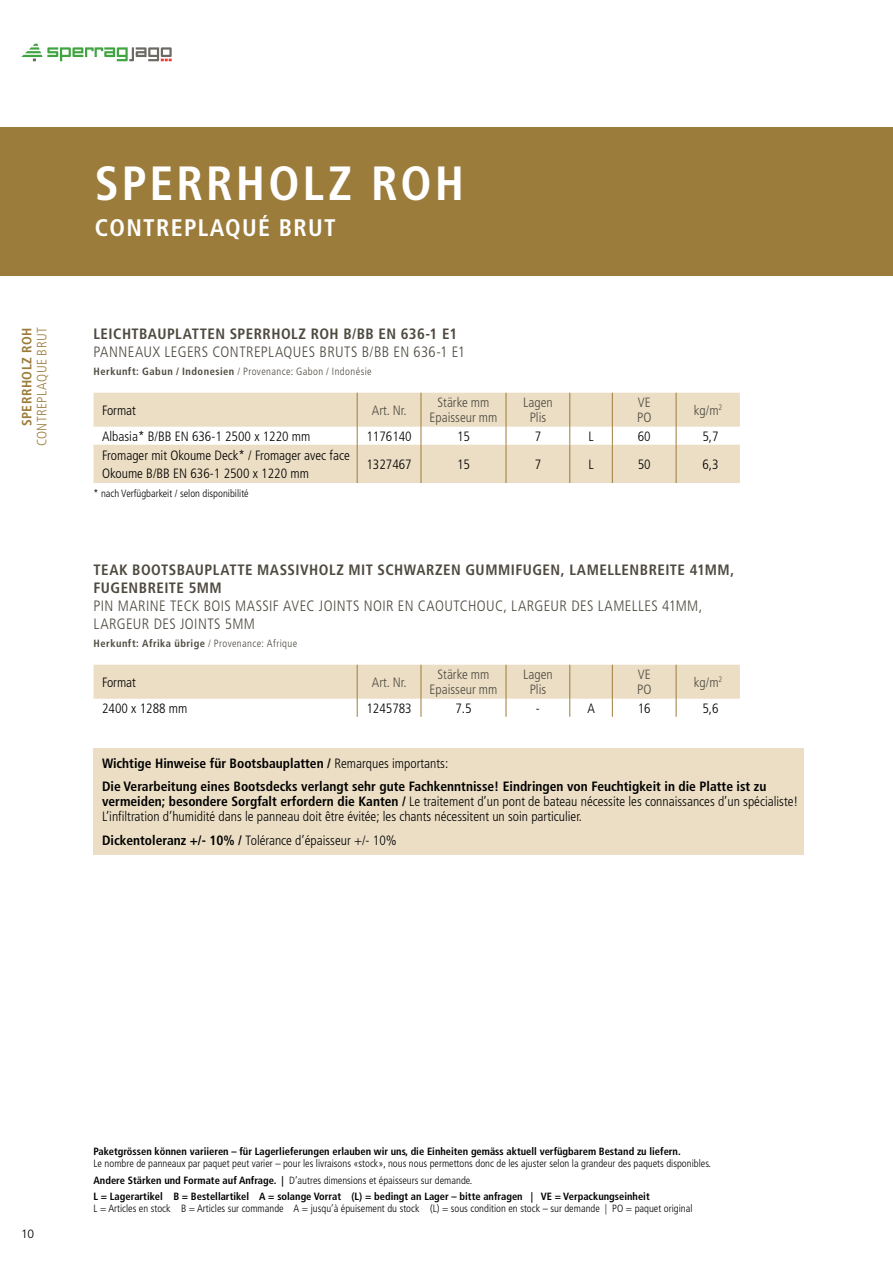
<style>
.page{position:relative;width:893px;height:1263px;background:#fff}
.page>*{position:absolute;margin:0;border:0;box-sizing:border-box;transform-origin:0 0}
.t1{font:700 condensed 48px "Frutiger LT Pro";letter-spacing:.065em;color:#fff}
.t2{font:700 condensed 24px "Frutiger LT Pro";letter-spacing:.055em;color:#fff}
.t3{font:300 condensed 15px/18px "Frutiger LT Pro";letter-spacing:.025em;color:#4e4a40}
.t4{font:700 condensed 15px/18px "Frutiger LT Pro";letter-spacing:.03em;color:#4e4a40}
.t5{font:300 condensed 13.5px/15px "Frutiger LT Pro";color:#000}
.t6{font:700 condensed 13.5px/23.5px "Frutiger LT Pro";color:#000}
.t7{font:300 condensed 13.5px/15px "Frutiger LT Pro";color:#4e4a40;text-align:center}
.t8{font:300 condensed 13.5px "Frutiger LT Pro";letter-spacing:.03em;color:#9c7c3b}
.t9{font:700 condensed 13.5px "Frutiger LT Pro";letter-spacing:.035em;color:#9c7c3b}
.t10{font:300 12px "Frutiger LT Pro";color:#000}
.t11{font:300 condensed 10.5px/16.2px "Frutiger LT Pro";color:#000}
.t12{font:700 condensed 10.5px "Frutiger LT Pro";color:#000}
.t13{font:300 condensed 10.5px "Frutiger LT Pro";letter-spacing:.035em;color:#4e4a40}
.t14{font:700 condensed 10.5px "Frutiger LT Pro";letter-spacing:.045em;color:#4e4a40}
.s1{font-weight:700}
.s2{font-weight:300}
</style>
<div class="page">
<svg style="left:21px;top:44px;width:151px;height:17px"></svg>
<div style="left:0;top:128px;width:893px;height:148px;background:#9c7c3b"></div>
<svg style="left:94px;top:665px;width:646px;height:52px"></svg>
<div style="left:94px;top:748px;width:710px;height:106px;background:#ebdec5"></div>
<svg style="left:94px;top:393px;width:646px;height:90px"></svg>
<hr style="left:357px;top:445px;width:1px;height:38px;background:#9c7c3b">
<hr style="left:421px;top:445px;width:1px;height:38px;background:#9c7c3b">
<hr style="left:506px;top:445px;width:1px;height:38px;background:#9c7c3b">
<hr style="left:570px;top:445px;width:1px;height:38px;background:#9c7c3b">
<hr style="left:612px;top:445px;width:1px;height:38px;background:#9c7c3b">
<hr style="left:676px;top:445px;width:1px;height:38px;background:#9c7c3b">
<p class="t9" style="left:19px;top:426px;width:100px;rotate:-90deg">SPERRHOLZ ROH</p>
<p class="t8" style="left:34px;top:446px;width:120px;rotate:-90deg">CONTREPLAQUE BRUT</p>
<h1 class="t1" style="left:95px;top:155px;width:371px">SPERRHOLZ ROH</h1>
<h2 class="t2" style="left:95px;top:213px;width:242px">CONTREPLAQUÉ BRUT</h2>
<h3 class="t4" style="left:94px;top:324px;width:365px">LEICHTBAUPLATTEN SPERRHOLZ ROH B/BB EN 636-1 E1</h3>
<h3 class="t3" style="left:94px;top:343px;width:373px">PANNEAUX LEGERS CONTREPLAQUES BRUTS B/BB EN 636-1 E1</h3>
<p class="t13" style="left:94px;top:365px;width:280px"><span class="s1">Herkunft: Gabun / Indonesien</span> / Provenance: Gabon / Indonésie</p>
<p class="t5" style="left:102px;top:403px;width:36px">Format</p>
<p class="t7" style="left:372px;top:403px;width:36px">Art. Nr.</p>
<p class="t7" style="left:429px;top:395px;width:70px">Stärke mm<br>Epaisseur mm</p>
<p class="t7" style="left:523px;top:395px;width:31px">Lagen<br>Plis</p>
<p class="t7" style="left:637px;top:395px;width:16px;text-align:left">VE<br>PO</p>
<p class="t7" style="left:694px;top:403px;width:30px">kg/m<sup>2</sup></p>
<p class="t5" style="left:102px;top:429px;width:210px">Albasia* B/BB EN 636-1 2500 x 1220 mm</p>
<p class="t5" style="left:366px;top:429px;width:47px">1176140</p>
<p class="t5" style="left:457px;top:429px;width:14px">15</p>
<p class="t5" style="left:535px;top:429px;width:8px">7</p>
<p class="t5" style="left:588px;top:429px;width:7px">L</p>
<p class="t5" style="left:638px;top:429px;width:14px">60</p>
<p class="t5" style="left:702px;top:429px;width:18px">5,7</p>
<p class="t5" style="left:102px;top:446px;width:249px;line-height:18px">Fromager mit Okoume Deck* / Fromager avec face<br>Okoume B/BB EN 636-1 2500 x 1220 mm</p>
<p class="t5" style="left:366px;top:457px;width:47px">1327467</p>
<p class="t5" style="left:457px;top:457px;width:14px">15</p>
<p class="t5" style="left:535px;top:457px;width:8px">7</p>
<p class="t5" style="left:588px;top:457px;width:7px">L</p>
<p class="t5" style="left:638px;top:457px;width:14px">50</p>
<p class="t5" style="left:702px;top:457px;width:18px">6,3</p>
<p class="t11" style="left:94px;top:485px;width:157px">* nach Verfügbarkeit / selon disponibilité</p>
<h3 class="t4" style="left:94px;top:560px;width:642px">TEAK BOOTSBAUPLATTE MASSIVHOLZ MIT SCHWARZEN GUMMIFUGEN, LAMELLENBREITE 41MM,<br>FUGENBREITE 5MM</h3>
<h3 class="t3" style="left:94px;top:597px;width:610px">PIN MARINE TECK BOIS MASSIF AVEC JOINTS NOIR EN CAOUTCHOUC, LARGEUR DES LAMELLES 41MM,<br>LARGEUR DES JOINTS 5MM</h3>
<p class="t14" style="left:94px;top:637px;width:205px">Herkunft: Afrika übrige <span class="s2">/ Provenance: Afrique</span></p>
<p class="t5" style="left:102px;top:675px;width:36px">Format</p>
<p class="t7" style="left:372px;top:675px;width:36px">Art. Nr.</p>
<p class="t7" style="left:429px;top:667px;width:70px">Stärke mm<br>Epaisseur mm</p>
<p class="t7" style="left:523px;top:667px;width:31px">Lagen<br>Plis</p>
<p class="t7" style="left:637px;top:667px;width:16px;text-align:left">VE<br>PO</p>
<p class="t7" style="left:694px;top:675px;width:30px">kg/m<sup>2</sup></p>
<p class="t5" style="left:102px;top:701px;width:87px">2400 x 1288 mm</p>
<p class="t5" style="left:366px;top:701px;width:47px">1245783</p>
<p class="t5" style="left:455px;top:701px;width:18px">7.5</p>
<p class="t5" style="left:536px;top:701px;width:5px">-</p>
<p class="t5" style="left:587px;top:701px;width:9px">A</p>
<p class="t5" style="left:638px;top:701px;width:14px">16</p>
<p class="t5" style="left:702px;top:701px;width:18px">5,6</p>
<p class="t6" style="left:102px;top:751px;width:666px">Wichtige Hinweise für Bootsbauplatten / <span class="s2">Remarques importants:<br></span>Die Verarbeitung eines Bootsdecks verlangt sehr gute Fachkenntnisse! Eindringen von Feuchtigkeit in die Platte ist zu</p>
<p class="t5" style="left:102px;top:794px;width:698px"><span class="s1">vermeiden; besondere Sorgfalt erfordern die Kanten /</span> Le traitement d’un pont de bateau nécessite les connaissances d’un spécialiste!<br>L’infiltration d’humidité dans le panneau doit être évitée; les chants nécessitent un soin particulier.</p>
<p class="t5" style="left:102px;top:833px;width:296px"><span class="s1">Dickentoleranz +/- 10% /</span> Tolérance d’épaisseur +/- 10%</p>
<p class="t10" style="left:21px;top:1227px;width:14px">10</p>
<p class="t12" style="left:94px;top:1145px;width:589px">Paketgrössen können variieren – für Lagerlieferungen erlauben wir uns, die Einheiten gemäss aktuell verfügbarem Bestand zu liefern.</p>
<p class="t11" style="left:94px;top:1156px;width:619px">Le nombre de panneaux par paquet peut varier – pour les livraisons «stock», nous nous permettons donc de les ajuster selon la grandeur des paquets disponibles.<br><span class="s1">Andere Stärken und Formate auf Anfrage. |</span> D’autres dimensions et épaisseurs sur demande.<br><span class="s1">L = Lagerartikel B = Bestellartikel A = solange Vorrat (L) = bedingt an Lager – bitte anfragen | VE = Verpackungseinheit</span></p>
<p class="t11" style="left:94px;top:1200px;width:600px">L = Articles en stock B = Articles sur commande A = jusqu’à épuisement du stock (L) = sous condition en stock – sur demande | PO = paquet original</p>
</div>
